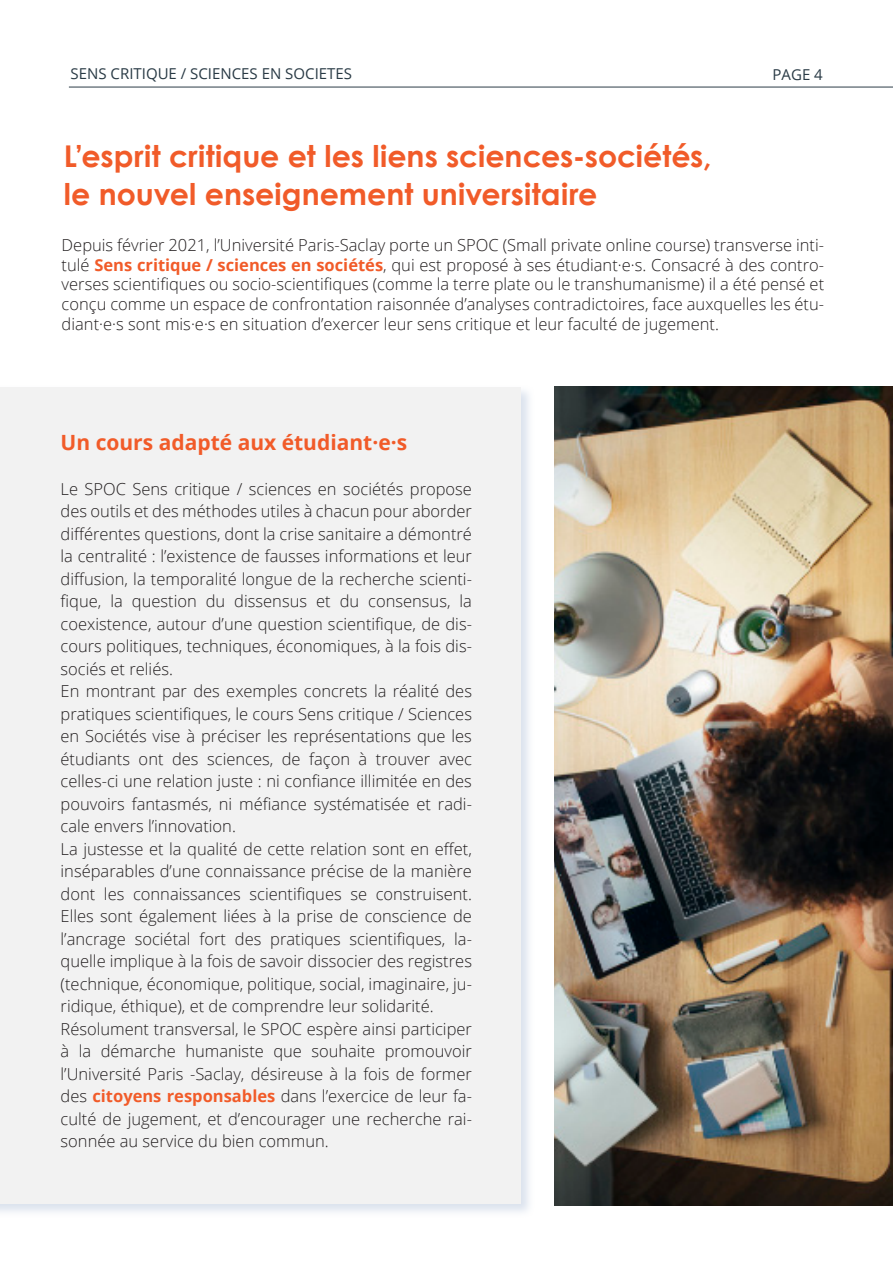
<style>
.page{position:relative;width:893px;height:1263px;background:#fff}
.page>*{position:absolute;margin:0;border:0;box-sizing:border-box;transform-origin:0 0}
.titre{font:700 30px "Century Gothic";color:#f15b29}
.t1{font:700 21px "Open Sans";color:#f15b29}
.t2{font:300 16.5px/22.5px "Open Sans";color:#231f20;text-align:justify}
.t3{font:15px "Open Sans";color:#293a45}
.s1{font-weight:700;color:#f15b29}
</style>
<div class="page">
<div style="left:0;top:385px;width:535px;height:832px;background:#cfd9e8;opacity:.75"></div>
<div style="left:0;top:387px;width:521px;height:816px;background:#f2f2f2"></div>
<img style="left:555px;top:387px;width:337px;height:818px">
<hr style="left:69px;top:86px;width:824px;height:2px;background:#293a45">
<p class="t3" style="left:71px;top:63px;width:283px">SENS CRITIQUE / SCIENCES EN SOCIETES</p>
<p class="t3" style="left:772px;top:64px;width:52px">PAGE 4</p>
<p class="titre" style="left:64px;top:133px;width:649px">L’esprit critique et les liens sciences-sociétés,</p>
<p class="titre" style="left:64px;top:171px;width:535px">le nouvel enseignement universitaire</p>
<p class="t2" style="left:62px;top:234px;width:764px;line-height:19.8px">Depuis février 2021, l’Université Paris-Saclay porte un SPOC (Small private online course) transverse inti&shy;tulé <span class="s1">Sens critique / sciences en sociétés</span>, qui est proposé à ses étudiant·e·s. Consacré à des contro&shy;verses scientifiques ou socio-scientifiques (comme la terre plate ou le transhumanisme) il a été pensé et conçu comme un espace de confrontation raisonnée d’analyses contradictoires, face auxquelles les étu&shy;diant·e·s sont mis·e·s en situation d’exercer leur sens critique et leur faculté de jugement.</p>
<p class="t1" style="left:61px;top:427px;width:348px">Un cours adapté aux étudiant·e·s</p>
<p class="t2" style="left:61px;top:477px;width:413px">Le SPOC Sens critique / sciences en sociétés propose des outils et des méthodes utiles à chacun pour aborder différentes questions, dont la crise sanitaire a démontré la centralité : l’existence de fausses informations et leur diffusion, la temporalité longue de la recherche scienti&shy;fique, la question du dissensus et du consensus, la coexistence, autour d’une question scientifique, de dis&shy;cours politiques, techniques, économiques, à la fois dis&shy;sociés et reliés.</p>
<p class="t2" style="left:61px;top:680px;width:413px">En montrant par des exemples concrets la réalité des pratiques scientifiques, le cours Sens critique / Sciences en Sociétés vise à préciser les représentations que les étudiants ont des sciences, de façon à trouver avec celles-ci une relation juste : ni confiance illimitée en des pouvoirs fantasmés, ni méfiance systématisée et radi&shy;cale envers l’innovation.</p>
<p class="t2" style="left:61px;top:837px;width:413px">La justesse et la qualité de cette relation sont en effet, inséparables d’une connaissance précise de la manière dont les connaissances scientifiques se construisent.<br>Elles sont également liées à la prise de conscience de l’ancrage sociétal fort des pratiques scientifiques, la&shy;quelle implique à la fois de savoir dissocier des registres (technique, économique, politique, social, imaginaire, ju&shy;ridique, éthique), et de comprendre leur solidarité.</p>
<p class="t2" style="left:61px;top:1017px;width:413px">Résolument transversal, le SPOC espère ainsi participer à la démarche humaniste que souhaite promouvoir l’Université Paris -Saclay, désireuse à la fois de former des <span class="s1">citoyens responsables</span> dans l’exercice de leur fa&shy;culté de jugement, et d’encourager une recherche rai&shy;sonnée au service du bien commun.</p>
</div>
